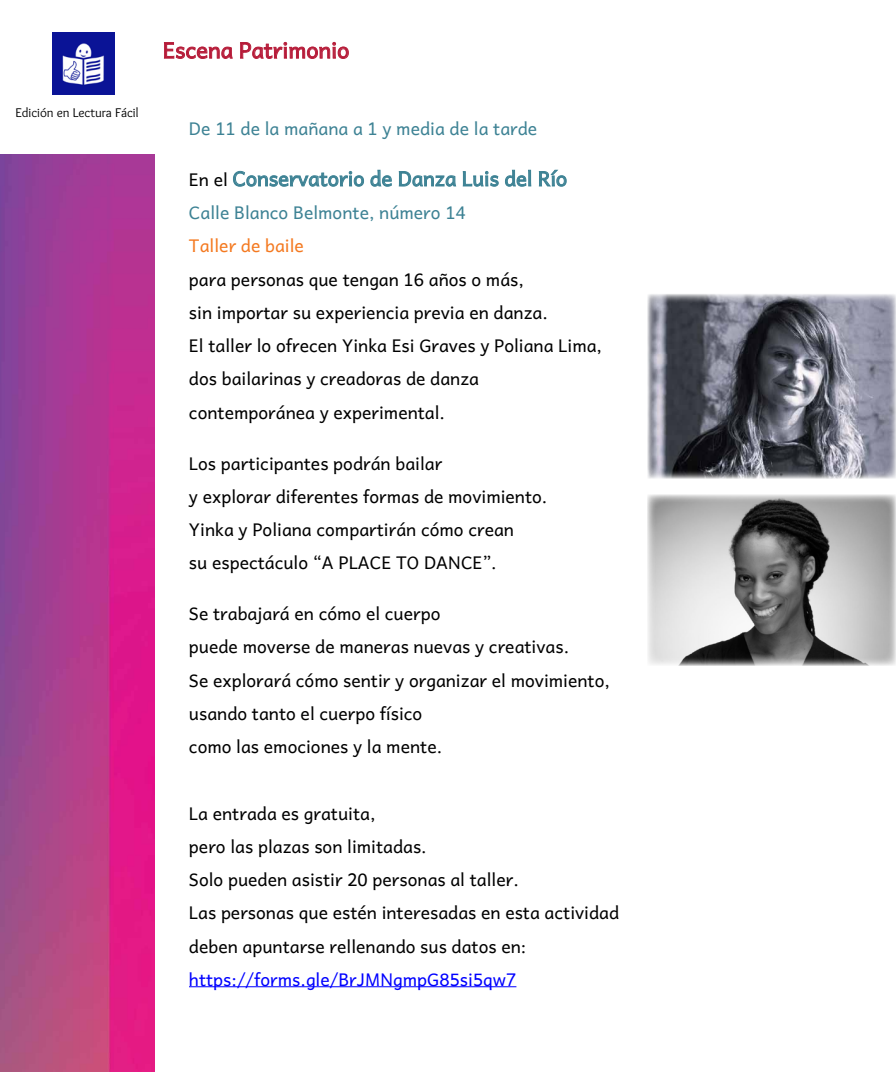
<style>
.page{position:relative;width:896px;height:1072px;background:#fff}
.page>*{position:absolute;margin:0;border:0;box-sizing:border-box;transform-origin:0 0}
.t1{font:21.88px "Andika Basic";color:#b61839}
.t2{font:20.12px "Andika Basic";color:#3d8294}
.t3{font:17.5px/33.2px "Andika Basic";color:#000}
.t4{font:17.5px "Andika Basic";color:#3d8294}
.t5{font:17.5px "Andika Basic";color:#00f}
.t6{font:17.5px "Andika Basic";color:#f47920}
.t7{font:13.12px "Overlock";color:#000}
.s1{font-size:17.5px;color:#000}
</style>
<div class="page">
<img style="left:52px;top:32px;width:62px;height:62px">
<hr style="left:189px;top:986px;width:327px;height:1px;background:#00f">
<svg style="left:164px;top:42px;width:69px;height:17px"></svg>
<svg style="left:240px;top:42px;width:109px;height:17px"></svg>
<svg style="left:233px;top:171px;width:131px;height:16px"></svg>
<svg style="left:370px;top:170px;width:22px;height:17px"></svg>
<svg style="left:399px;top:171px;width:57px;height:16px"></svg>
<svg style="left:463px;top:171px;width:36px;height:16px"></svg>
<svg style="left:505px;top:170px;width:26px;height:17px"></svg>
<svg style="left:539px;top:169px;width:28px;height:18px"></svg>
<img style="left:647px;top:294px;width:249px;height:184px">
<img style="left:647px;top:495px;width:249px;height:171px">
<img style="left:0;top:154px;width:154px;height:918px">
<p class="t7" style="left:15px;top:105px;width:125px">Edición en Lectura Fácil</p>
<p class="t1" style="left:163px;top:30px;width:188px">Escena Patrimonio</p>
<p class="t4" style="left:189px;top:113px;width:350px">De 11 de la mañana a 1 y media de la tarde</p>
<p class="t2" style="left:189px;top:160px;width:380px"><span class="s1">En el</span> Conservatorio de Danza Luis del Río</p>
<p class="t4" style="left:189px;top:197px;width:278px">Calle Blanco Belmonte, número 14</p>
<p class="t6" style="left:189px;top:230px;width:116px">Taller de baile</p>
<p class="t3" style="left:189px;top:260px;width:415px">para personas que tengan 16 años o más,<br>sin importar su experiencia previa en danza.<br>El taller lo ofrecen Yinka Esi Graves y Poliana Lima, dos bailarinas y creadoras de danza contemporánea y experimental.</p>
<p class="t3" style="left:189px;top:444px;width:360px">Los participantes podrán bailar<br>y explorar diferentes formas de movimiento.<br>Yinka y Poliana compartirán cómo crean<br>su espectáculo “A PLACE TO DANCE”.</p>
<p class="t3" style="left:189px;top:594px;width:423px">Se trabajará en cómo el cuerpo<br>puede moverse de maneras nuevas y creativas.<br>Se explorará cómo sentir y organizar el movimiento, usando tanto el cuerpo físico<br>como las emociones y la mente.</p>
<p class="t3" style="left:189px;top:794px;width:432px">La entrada es gratuita,<br>pero las plazas son limitadas.<br>Solo pueden asistir 20 personas al taller.<br>Las personas que estén interesadas en esta actividad deben apuntarse rellenando sus datos en:</p>
<p class="t5" style="left:189px;top:963px;width:329px">https://forms.gle/BrJMNgmpG85si5qw7</p>
</div>
